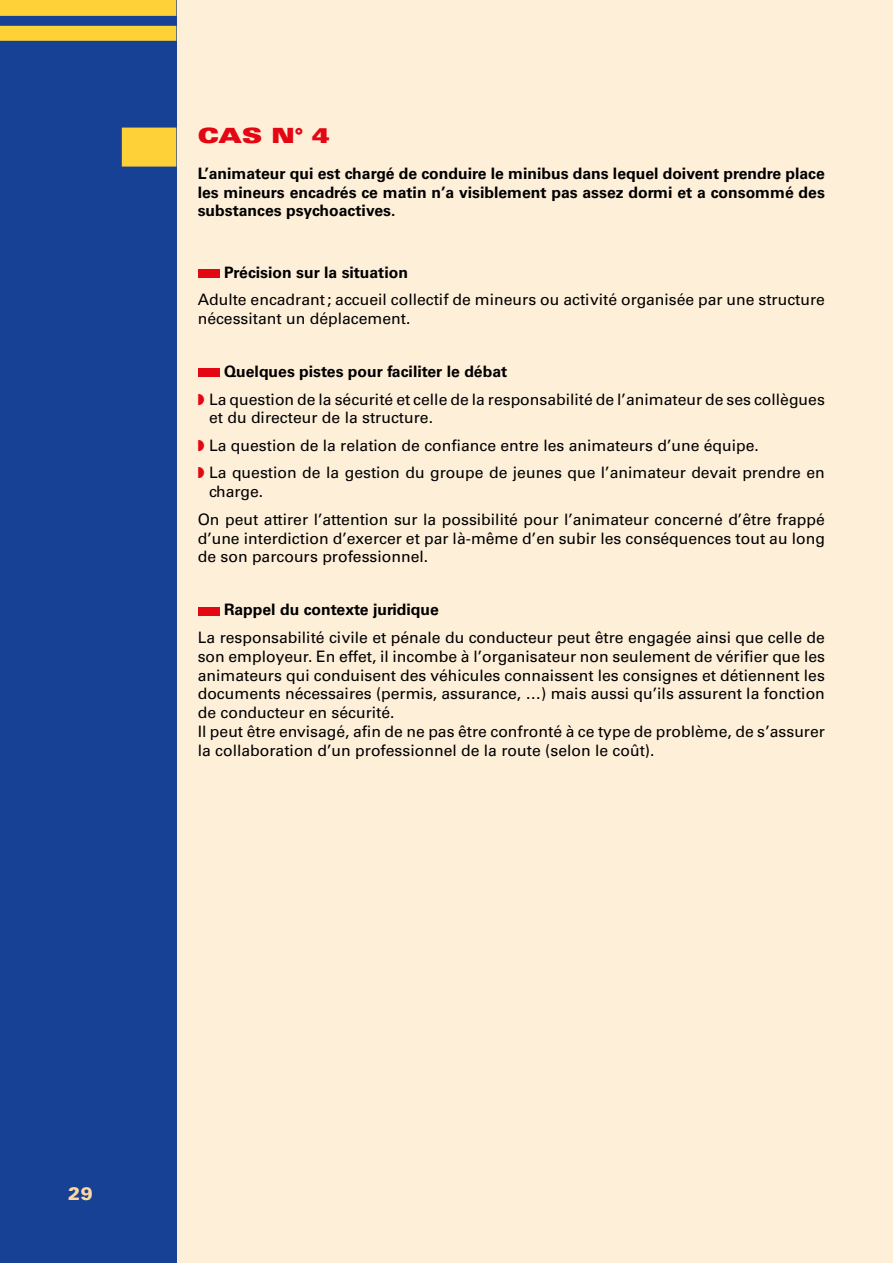
<style>
.page{position:relative;width:893px;height:1263px;background:#fff}
.page>*{position:absolute;margin:0;border:0;box-sizing:border-box;transform-origin:0 0}
.t1{font:21px "Univers LT Std X Black Ex";color:#e30613}
.t2{font:900 18px "Univers";color:#fed8a0}
.t3{font:15.75px/18.9px "Univers LT Std";color:#000}
.t4{font:700 15.75px/18.9px "Univers LT Std";color:#000;text-align:justify}
</style>
<div class="page">
<div style="left:176px;top:0;width:717px;height:1263px;background:#feefd9"></div>
<div style="left:0;top:0;width:176px;height:1263px;background:#164194"></div>
<div style="left:198px;top:269px;width:22px;height:9px;background:#e30613"></div>
<div style="left:198px;top:369px;width:22px;height:8px;background:#e30613"></div>
<div style="left:198px;top:607px;width:22px;height:8px;background:#e30613"></div>
<div style="left:122px;top:128px;width:54px;height:39px;background:#ffd139"></div>
<div style="left:0;top:26px;width:176px;height:15px;background:#ffd139"></div>
<div style="left:0;top:0;width:176px;height:16px;background:#ffd139"></div>
<svg style="left:198px;top:393px;width:6px;height:12px"></svg>
<svg style="left:198px;top:440px;width:6px;height:11px"></svg>
<svg style="left:198px;top:467px;width:6px;height:12px"></svg>
<h1 class="t1" style="left:198px;top:123px;width:133px">CAS N° 4</h1>
<p class="t4" style="left:198px;top:164px;width:629px">L’animateur qui est chargé de conduire le minibus dans lequel doivent prendre place les mineurs encadrés ce matin n’a visiblement pas assez dormi et a consommé des substances psychoactives.</p>
<p class="t4" style="left:224px;top:263px;width:185px">Précision sur la situation</p>
<p class="t3" style="left:198px;top:290px;width:629px">Adulte encadrant; accueil collectif de mineurs ou activité organisée par une structure nécessitant un déplacement.</p>
<p class="t4" style="left:224px;top:362px;width:285px">Quelques pistes pour faciliter le débat</p>
<p class="t3" style="left:209px;top:390px;width:617px">La question de la sécurité et celle de la responsabilité de l’animateur de ses collègues et du directeur de la structure.</p>
<p class="t3" style="left:209px;top:432px;width:617px;line-height:27.5px">La question de la relation de confiance entre les animateurs d’une équipe.<br>La question de la gestion du groupe de jeunes que l’animateur devait prendre en</p>
<p class="t3" style="left:198px;top:478px;width:629px;line-height:27.5px;text-indent:11px">charge.<br>On peut attirer l’attention sur la possibilité pour l’animateur concerné d’être frappé</p>
<p class="t3" style="left:198px;top:528px;width:629px">d’une interdiction d’exercer et par là-même d’en subir les conséquences tout au long de son parcours professionnel.</p>
<p class="t4" style="left:224px;top:600px;width:216px">Rappel du contexte juridique</p>
<p class="t3" style="left:198px;top:628px;width:629px">La responsabilité civile et pénale du conducteur peut être engagée ainsi que celle de son employeur. En effet, il incombe à l’organisateur non seulement de vérifier que les animateurs qui conduisent des véhicules connaissent les consignes et détiennent les documents nécessaires (permis, assurance, …) mais aussi qu’ils assurent la fonction de conducteur en sécurité.<br>Il peut être envisagé, afin de ne pas être confronté à ce type de problème, de s’assurer la collaboration d’un professionnel de la route (selon le coût).</p>
<p class="t2" style="left:68px;top:1182px;width:26px">29</p>
</div>
